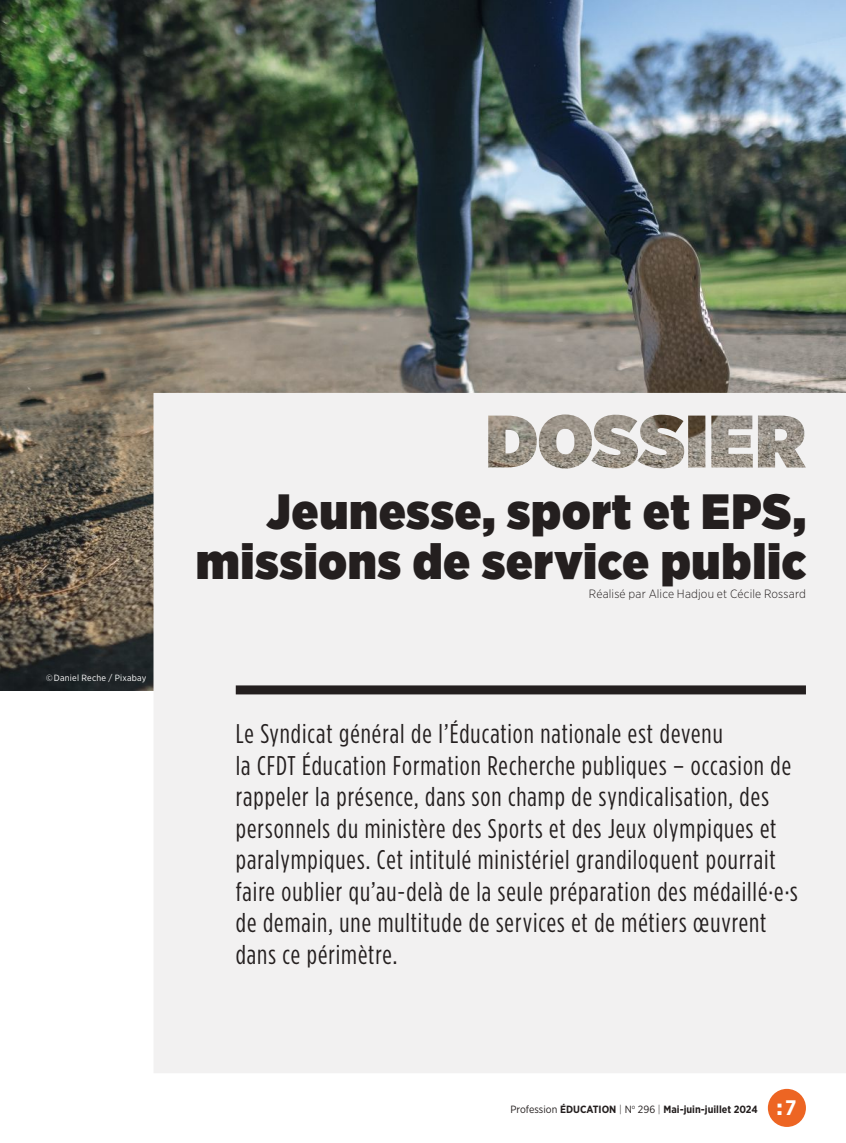
<style>
.page{position:relative;width:846px;height:1143px;background:#fff}
.page>*{position:absolute;margin:0;border:0;box-sizing:border-box;transform-origin:0 0}
.t1{font:900 49.5px/49.5px "Gotham Narrow";letter-spacing:.025em;color:#241f1f;text-align:right}
.t2{font:27px/31.5px "Gotham Condensed";letter-spacing:.035em;color:#241f1f}
.t3{font:300 12px "Gotham Narrow";letter-spacing:.01em;color:#241f1f}
.t4{font:700 10.5px "Gotham Narrow";color:#241f1f}
.t5{font:9px "Gotham Narrow";letter-spacing:.02em;color:#fff}
.s1{font-weight:400}
.s2{font-weight:300}
.s3{font-weight:900;font-size:21px;color:#fff}
.s4{font-size:21px;color:#fff}
</style>
<div class="page">
<div style="left:767px;top:1089px;width:38px;height:38px;background:#ed6523;border-radius:50%"></div>
<img style="left:0;top:0;width:845px;height:691px">
<div style="left:153px;top:393px;width:692px;height:680px;background:#f2f1f1"></div>
<div style="left:236px;top:685px;width:569px;height:9px;background:#241f1f"></div>
<p class="t5" style="left:46px;top:672px;width:102px">© Daniel Reche / Pixabay</p>
<h1 class="t1" style="left:196px;top:486px;width:611px">Jeunesse, sport et EPS, missions de service public</h1>
<p class="t3" style="left:589px;top:587px;width:218px">Réalisé par Alice Hadjou et Cécile Rossard</p>
<p class="t2" style="left:236px;top:718px;width:563px">Le Syndicat général de l’Éducation nationale est devenu<br>la CFDT Éducation Formation Recherche publiques – occasion de rappeler la présence, dans son champ de syndicalisation, des personnels du ministère des Sports et des Jeux olympiques et paralympiques. Cet intitulé ministériel grandiloquent pourrait faire oublier qu’au-delà de la seule préparation des médaillé·e·s de demain, une multitude de services et de métiers œuvrent dans ce périmètre.</p>
<p class="t4" style="left:510px;top:1102px;width:287px"><span class="s1">Profession</span> ÉDUCATION <span class="s2">|</span> <span class="s1">N</span><sup>o</sup> <span class="s1">296</span> <span class="s2">|</span> Mai-juin-juillet 2024 <span class="s3">:</span> <span class="s4">7</span></p>
</div>
